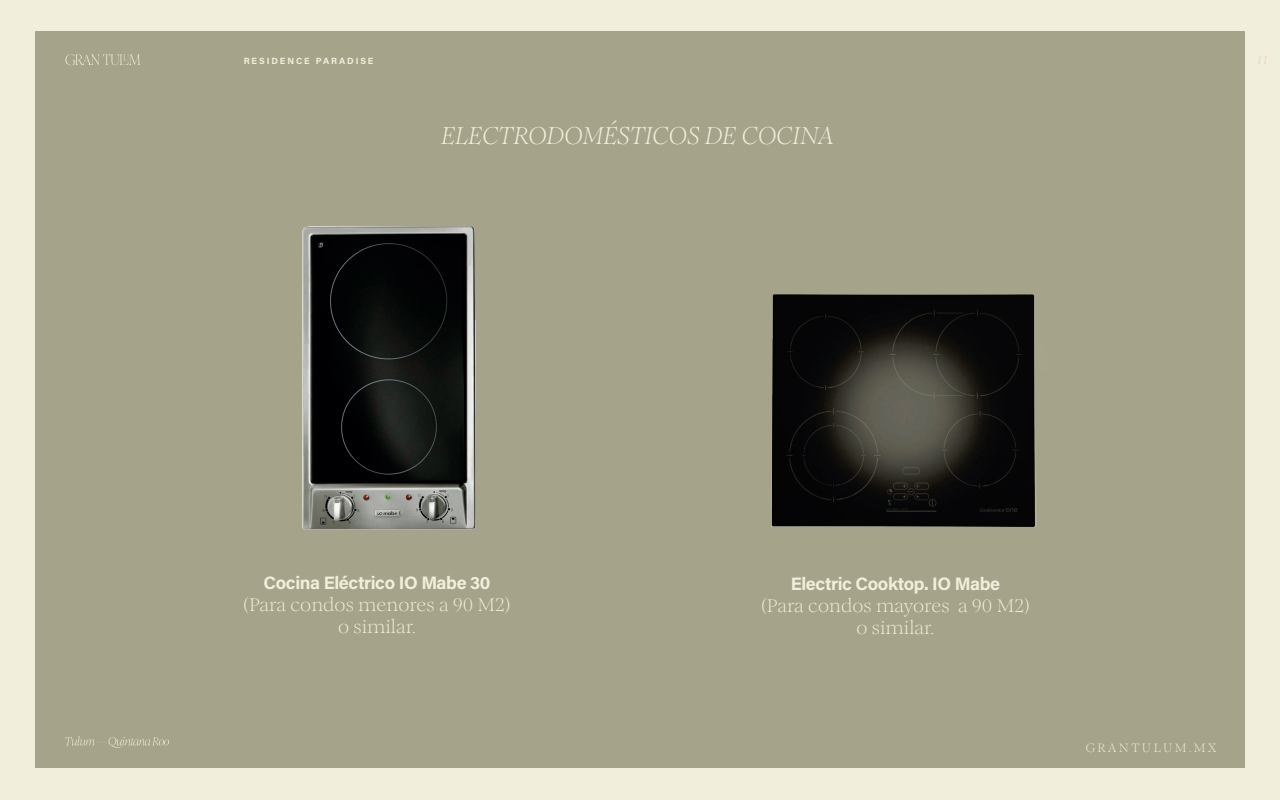
<style>
.page{position:relative;width:1280px;height:800px;background:#f1eedb}
.page>*{position:absolute;margin:0;border:0;box-sizing:border-box;transform-origin:0 0}
.t1{font:italic 24px "Romie Trial";color:#f1eedb}
.t2{font:18px/21.6px "Romie Trial";color:#f1eedb;text-align:center}
.t3{font:18px "Acumin Variable Concept";letter-spacing:-.02em;color:#f1eedb}
.t4{font:12px "Romie Trial";letter-spacing:.2em;color:#f1eedb}
.t5{font:italic 12px "Mramor";color:#eccfba}
.t6{font:9px "Acumin Variable Concept";letter-spacing:.21em;color:#f1eedb}
</style>
<div class="page">
<div style="left:35px;top:32px;width:1210px;height:736px;background:#a5a38a"></div>
<svg style="left:65px;top:54px;width:75px;height:11px"></svg>
<svg style="left:65px;top:736px;width:104px;height:12px"></svg>
<img style="left:302px;top:226px;width:174px;height:304px">
<img style="left:771px;top:294px;width:266px;height:233px">
<p class="t6" style="left:244px;top:55px;width:131px">RESIDENCE PARADISE</p>
<p class="t5" style="left:1257px;top:54px;width:12px">11</p>
<h1 class="t1" style="left:441px;top:115px;width:394px">ELECTRODOMÉSTICOS DE COCINA</h1>
<p class="t3" style="left:263px;top:571px;width:229px">Cocina Eléctrico IO Mabe 30</p>
<p class="t2" style="left:244px;top:592px;width:268px">(Para condos menores a 90 M2) o similar.</p>
<p class="t3" style="left:791px;top:572px;width:211px">Electric Cooktop. IO Mabe</p>
<p class="t2" style="left:761px;top:593px;width:270px">(Para condos mayores a 90 M2) o similar.</p>
<p class="t4" style="left:1086px;top:737px;width:132px">GRANTULUM.MX</p>
</div>
